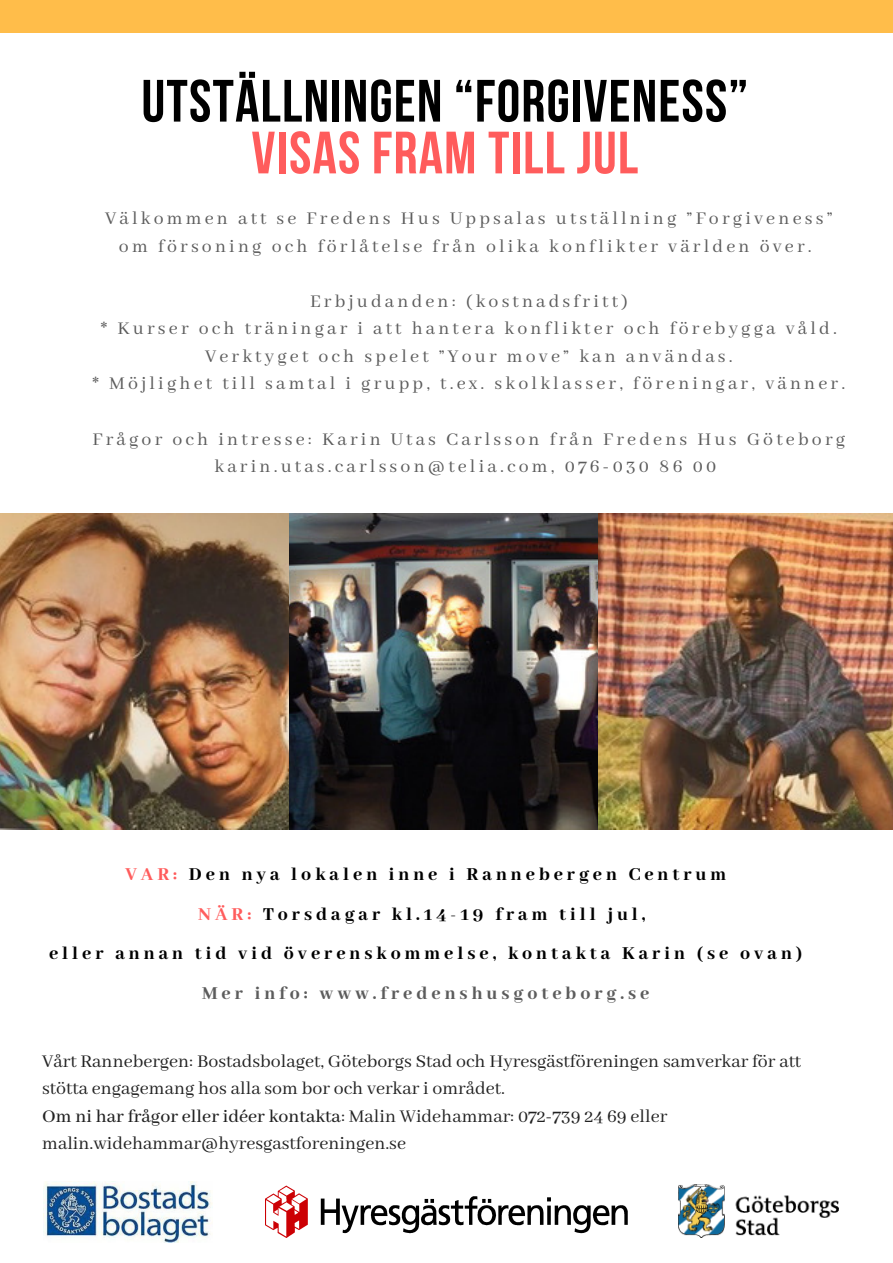
<style>
.page{position:relative;width:893px;height:1263px;background:#fff}
.page>*{position:absolute;margin:0;border:0;box-sizing:border-box;transform-origin:0 0}
.t1{font:59.62px "Bebas Neue Cyrillic";letter-spacing:.02em;color:#000}
.t2{font:59.62px "Bebas Neue Cyrillic";letter-spacing:.02em;color:#ff5c5c}
.t3{font:19.88px/27.6px "Abhaya Libre";letter-spacing:.16em;color:#5c5c5c;text-align:center}
.t4{font:19.88px/27.6px "Abhaya Libre";color:#222}
.t5{font:800 19.88px/39.4px "Abhaya Libre";letter-spacing:.2em;color:#000;text-align:center}
.t6{font:800 19.88px "Abhaya Libre";letter-spacing:.2em;color:#5c5c5c}
.s1{color:#ff5c5c}
.s2{font-weight:500}
</style>
<div class="page">
<img style="left:0;top:514px;width:893px;height:315px">
<div style="left:0;top:0;width:893px;height:33px;background:#ffbd4a"></div>
<img style="left:43px;top:1181px;width:169px;height:62px">
<img style="left:265px;top:1185px;width:363px;height:52px">
<img style="left:679px;top:1185px;width:159px;height:52px">
<h1 class="t1" style="left:141px;top:77px;width:608px">UTSTÄLLNINGEN “FORGIVENESS”</h1>
<h1 class="t2" style="left:251px;top:129px;width:388px">VISAS FRAM TILL JUL</h1>
<p class="t3" style="left:105px;top:205px;width:729px">Välkommen att se Fredens Hus Uppsalas utställning ”Forgiveness” om försoning och förlåtelse från olika konflikter världen över.</p>
<p class="t3" style="left:92px;top:288px;width:754px">Erbjudanden: (kostnadsfritt)<br>* Kurser och träningar i att hantera konflikter och förebygga våld.<br>Verktyget och spelet ”Your move” kan användas.<br>* Möjlighet till samtal i grupp, t.ex. skolklasser, föreningar, vänner.</p>
<p class="t3" style="left:93px;top:426px;width:754px">Frågor och intresse: Karin Utas Carlsson från Fredens Hus Göteborg karin.utas.carlsson@telia.com, 076-030 86 00</p>
<p class="t5" style="left:49px;top:856px;width:755px"><span class="s1">VAR:</span> Den nya lokalen inne i Rannebergen Centrum<br><span class="s1">NÄR:</span> Torsdagar kl.14-19 fram till jul,<br>eller annan tid vid överenskommelse, kontakta Karin (se ovan)</p>
<p class="t6" style="left:202px;top:982px;width:449px">Mer info: www.fredenshusgoteborg.se</p>
<p class="t4" style="left:42px;top:1048px;width:761px">Vårt Rannebergen: Bostadsbolaget, Göteborgs Stad och Hyresgästföreningen samverkar för att stötta engagemang hos alla som bor och verkar i området.<br><span class="s2">Om ni har frågor eller idéer kontakta</span>: Malin Widehammar: 072-739 24 69 eller malin.widehammar@hyresgastforeningen.se</p>
</div>
